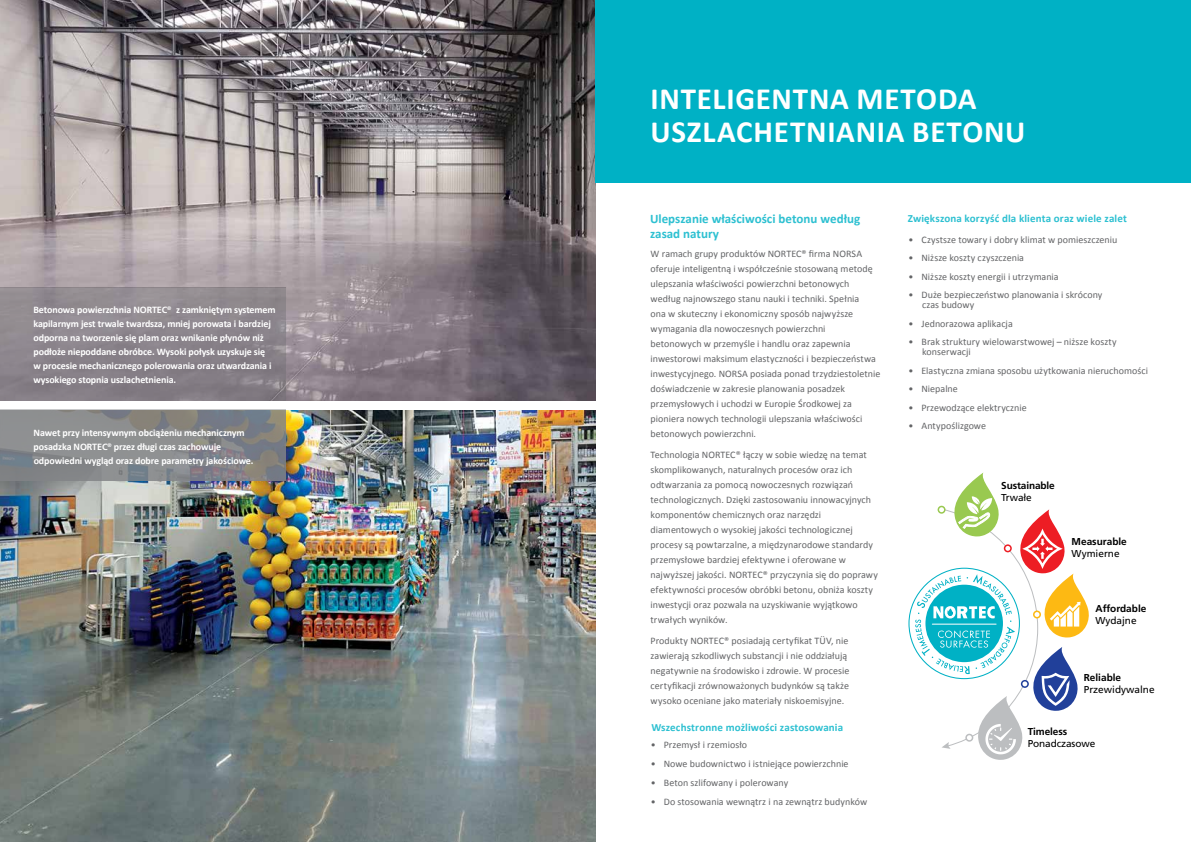
<style>
.page{position:relative;width:1191px;height:842px;background:#fff}
.page>*{position:absolute;margin:0;border:0;box-sizing:border-box;transform-origin:0 0}
.t1{font:700 31px/33px "Calibri";letter-spacing:.025em;color:#fff}
.t2{font:700 13px/15px "Calibri";color:#2dc0d1}
.t3{font:700 11px "Calibri";letter-spacing:.01em;color:#2dc0d1}
.t4{font:10px/15px "Calibri";letter-spacing:.005em;color:#636466}
.t5{font:700 10px/14px "Calibri";letter-spacing:-.01em;color:#fff}
.t6{font:700 10px "Frutiger";color:#000}
.t7{font:10px "Frutiger";color:#000}
.s1{font-family:"Frutiger";font-size:9px}
</style>
<div class="page">
<img style="left:0;top:410px;width:595px;height:432px">
<img style="left:0;top:0;width:595px;height:401px">
<div style="left:595px;top:0;width:596px;height:182px;background:#00b1c5"></div>
<div style="left:0;top:288px;width:286px;height:116px;background:linear-gradient(to bottom,#958f94,#817a82)"></div>
<div style="left:0;top:401px;width:601px;height:9px;background:#fff"></div>
<svg style="left:908px;top:472px;width:181px;height:288px"></svg>
<svg style="left:0;top:410px;width:285px;height:71px;background:#858789"></svg>
<p class="t5" style="left:33px;top:302px;width:244px">Betonowa powierzchnia <span class="s1">NORTEC</span><sup>®</sup> z zamkniętym systemem kapilarnym jest trwale twardsza, mniej porowata i bardziej odporna na tworzenie się plam oraz wnikanie płynów niż podłoże niepoddane obróbce. Wysoki połysk uzyskuje się<br>w procesie mechanicznego polerowania oraz utwardzania i wysokiego stopnia uszlachetnienia.</p>
<p class="t5" style="left:34px;top:425px;width:221px">Nawet przy intensywnym obciążeniu mechanicznym posadzka <span class="s1">NORTEC</span><sup>®</sup> przez długi czas zachowuje odpowiedni wygląd oraz dobre parametry jakościowe.</p>
<h1 class="t1" style="left:650px;top:81px;width:376px">INTELIGENTNA METODA<br>USZLACHETNIANIA BETONU</h1>
<h2 class="t2" style="left:650px;top:211px;width:212px">Ulepszanie właściwości betonu według zasad natury</h2>
<p class="t3" style="left:907px;top:210px;width:221px">Zwiększona korzyść dla klienta oraz wiele zalet</p>
<p class="t4" style="left:908px;top:231px;width:210px">• Czystsze towary i dobry klimat w pomieszczeniu</p>
<p class="t4" style="left:908px;top:250px;width:117px">• Niższe koszty czyszczenia</p>
<p class="t4" style="left:908px;top:268px;width:152px">• Niższe koszty energii i utrzymania</p>
<p class="t4" style="left:922px;top:289px;width:182px;line-height:10px;text-indent:-14px">• Duże bezpieczeństwo planowania i skrócony czas budowy</p>
<p class="t4" style="left:908px;top:315px;width:106px">• Jednorazowa aplikacja</p>
<p class="t4" style="left:922px;top:336px;width:196px;line-height:10px;text-indent:-14px">• Brak struktury wielowarstwowej – niższe koszty konserwacji</p>
<p class="t4" style="left:908px;top:362px;width:241px">• Elastyczna zmiana sposobu użytkowania nieruchomości</p>
<p class="t4" style="left:908px;top:381px;width:51px">• Niepalne</p>
<p class="t4" style="left:908px;top:399px;width:120px">• Przewodzące elektrycznie</p>
<p class="t4" style="left:908px;top:418px;width:79px">• Antypoślizgowe</p>
<p class="t4" style="left:650px;top:246px;width:231px">W ramach grupy produktów NORTEC® firma NORSA oferuje inteligentną i współcześnie stosowaną metodę ulepszania właściwości powierzchni betonowych według najnowszego stanu nauki i techniki. Spełnia<br>ona w skuteczny i ekonomiczny sposób najwyższe wymagania dla nowoczesnych powierzchni<br>betonowych w przemyśle i handlu oraz zapewnia inwestorowi maksimum elastyczności i bezpieczeństwa inwestycyjnego. NORSA posiada ponad trzydziestoletnie doświadczenie w zakresie planowania posadzek przemysłowych i uchodzi w Europie Środkowej za pioniera nowych technologii ulepszania właściwości betonowych powierzchni.</p>
<p class="t4" style="left:650px;top:447px;width:229px">Technologia NORTEC® łączy w sobie wiedzę na temat skomplikowanych, naturalnych procesów oraz ich odtwarzania za pomocą nowoczesnych rozwiązań technologicznych. Dzięki zastosowaniu innowacyjnych komponentów chemicznych oraz narzędzi diamentowych o wysokiej jakości technologicznej procesy są powtarzalne, a międzynarodowe standardy przemysłowe bardziej efektywne i oferowane w najwyższej jakości. NORTEC® przyczynia się do poprawy efektywności procesów obróbki betonu, obniża koszty inwestycji oraz pozwala na uzyskiwanie wyjątkowo trwałych wyników.</p>
<p class="t4" style="left:650px;top:632px;width:200px">Produkty NORTEC® posiadają certyfikat TÜV, nie zawierają szkodliwych substancji i nie oddziałują negatywnie na środowisko i zdrowie. W procesie certyfikacji zrównoważonych budynków są także wysoko oceniane jako materiały niskoemisyjne.</p>
<p class="t6" style="left:1001px;top:479px;width:55px">Sustainable</p>
<p class="t7" style="left:1001px;top:491px;width:32px">Trwałe</p>
<p class="t6" style="left:1071px;top:536px;width:57px">Measurable</p>
<p class="t7" style="left:1071px;top:548px;width:49px">Wymierne</p>
<p class="t6" style="left:1095px;top:602px;width:52px">Affordable</p>
<p class="t7" style="left:1095px;top:614px;width:43px">Wydajne</p>
<p class="t6" style="left:1083px;top:672px;width:39px">Reliable</p>
<p class="t7" style="left:1083px;top:684px;width:72px">Przewidywalne</p>
<p class="t3" style="left:651px;top:719px;width:193px">Wszechstronne możliwości zastosowania</p>
<p class="t4" style="left:651px;top:737px;width:98px">• Przemysł i rzemiosło</p>
<p class="t4" style="left:651px;top:756px;width:199px">• Nowe budownictwo i istniejące powierzchnie</p>
<p class="t4" style="left:651px;top:775px;width:139px">• Beton szlifowany i polerowany</p>
<p class="t4" style="left:651px;top:794px;width:218px">• Do stosowania wewnątrz i na zewnątrz budynków</p>
<p class="t6" style="left:1027px;top:726px;width:41px">Timeless</p>
<p class="t7" style="left:1027px;top:738px;width:69px">Ponadczasowe</p>
</div>
